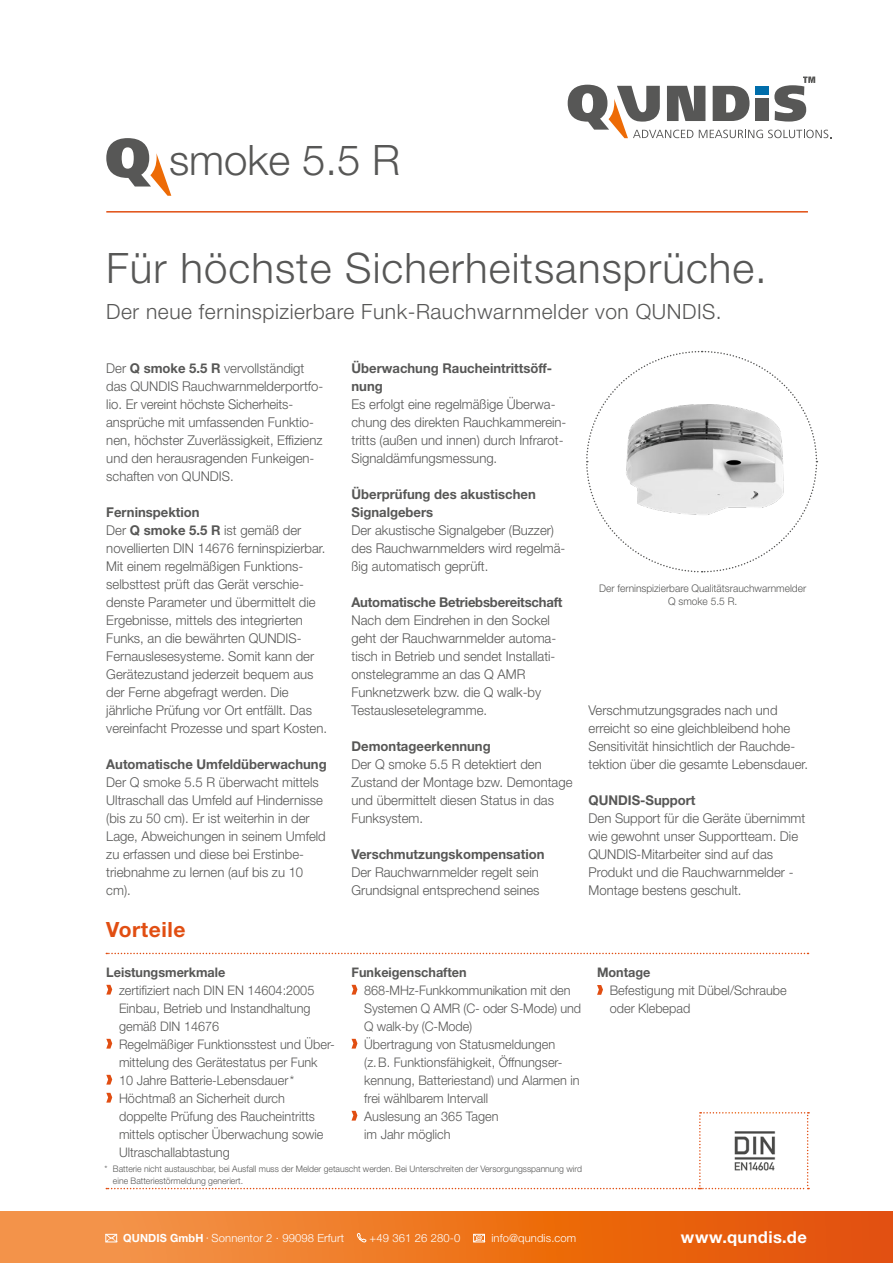
<style>
.page{position:relative;width:893px;height:1263px;background:#fff}
.page>*{position:absolute;margin:0;border:0;box-sizing:border-box;transform-origin:0 0}
.t1{font:300 42px "Helvetica Neue LT Pro";letter-spacing:.025em;color:#575756}
.t2{font:300 21px "Helvetica Neue LT Pro";letter-spacing:.025em;color:#575756}
.t3{font:700 21px "Helvetica Neue LT Pro";letter-spacing:.025em;color:#e14e12}
.t4{font:700 16.5px "Helvetica Neue LT Pro";letter-spacing:.025em;color:#fff}
.t5{font:300 13.5px/18px "Helvetica Neue LT Pro";color:#575756}
.t6{font:700 13.5px/18px "Helvetica Neue LT Pro";color:#575756}
.t7{font:300 13.2px/18px "Helvetica Neue LT Pro";color:#575756;scale:.96 1}
.t8{font:700 13.2px "Helvetica Neue LT Pro";color:#575756;scale:.96 1}
.t9{font:300 11.25px "Helvetica Neue LT Pro";letter-spacing:.01em;color:#fff}
.t10{font:300 10.5px/12.6px "Helvetica Neue LT Pro";color:#575756;text-align:center}
.t11{font:300 9px/12px "Helvetica Neue LT Pro";color:#575756;scale:.96 1}
.s1{font-weight:700}
.s2{font-family:"Minion Pro";font-weight:400}
</style>
<div class="page">
<svg style="left:0;top:1212px;width:893px;height:51px;background:#ec7423"></svg>
<svg style="left:568px;top:77px;width:263px;height:61px"></svg>
<hr style="left:106px;top:211px;width:702px;height:2px;background:#e14e12">
<svg style="left:106px;top:953px;width:702px;height:1px"></svg>
<svg style="left:106px;top:138px;width:65px;height:58px"></svg>
<svg style="left:106px;top:985px;width:6px;height:9px"></svg>
<svg style="left:106px;top:1039px;width:6px;height:9px"></svg>
<svg style="left:106px;top:1075px;width:6px;height:9px"></svg>
<svg style="left:106px;top:1093px;width:6px;height:9px"></svg>
<svg style="left:351px;top:985px;width:6px;height:9px"></svg>
<svg style="left:351px;top:1039px;width:6px;height:9px"></svg>
<svg style="left:586px;top:350px;width:232px;height:223px"></svg>
<svg style="left:105px;top:1233px;width:12px;height:9px"></svg>
<svg style="left:357px;top:1233px;width:9px;height:9px"></svg>
<svg style="left:473px;top:1233px;width:12px;height:9px"></svg>
<svg style="left:597px;top:985px;width:6px;height:10px"></svg>
<svg style="left:106px;top:1111px;width:703px;height:78px"></svg>
<img style="left:733px;top:1130px;width:43px;height:42px">
<h1 class="t1" style="left:169px;top:135px;width:233px">smoke 5.5 R</h1>
<h1 class="t1" style="left:106px;top:242px;width:662px">Für höchste Sicherheitsansprüche.</h1>
<h2 class="t2" style="left:106px;top:299px;width:617px">Der neue ferninspizierbare Funk-Rauchwarnmelder von QUNDIS.</h2>
<p class="t5" style="left:106px;top:359px;width:219px">Der <span class="s1">Q smoke 5.5 R</span> vervollständigt das QUNDIS Rauchwarnmelderportfo&shy;lio. Er vereint höchste Sicherheits&shy;ansprüche mit umfassenden Funktio&shy;nen, höchster Zuverlässigkeit, Effizienz und den herausragenden Funkeigen&shy;schaften von QUNDIS.</p>
<p class="t5" style="left:106px;top:503px;width:222px"><span class="s1">Ferninspektion<br></span>Der <span class="s1">Q smoke 5.5 R</span> ist gemäß der novellierten DIN 14676 ferninspizierbar.<br>Mit einem regelmäßigen Funktions&shy;selbsttest prüft das Gerät verschie&shy;denste Parameter und übermittelt die Ergebnisse, mittels des integrierten Funks, an die bewährten QUNDIS-Fernauslesesysteme. Somit kann der Gerätezustand jederzeit bequem aus der Ferne abgefragt werden. Die jährliche Prüfung vor Ort entfällt. Das vereinfacht Prozesse und spart Kosten.</p>
<p class="t6" style="left:106px;top:755px;width:222px">Automatische Umfeldüberwachung</p>
<p class="t5" style="left:106px;top:773px;width:221px">Der Q smoke 5.5 R überwacht mittels<br>Ultraschall das Umfeld auf Hindernisse (bis zu 50 cm). Er ist weiterhin in der<br>Lage, Abweichungen in seinem Umfeld zu erfassen und diese bei Erstinbe&shy;triebnahme zu lernen (auf bis zu 10 cm).</p>
<h2 class="t3" style="left:106px;top:916px;width:81px">Vorteile</h2>
<p class="t8" style="left:106px;top:963px;width:126px">Leistungsmerkmale</p>
<p class="t7" style="left:119px;top:980px;width:226px">zertifiziert nach DIN EN 14604:2005<br>Einbau, Betrieb und Instandhaltung gemäß DIN 14676<br>Regelmäßiger Funktionsstest und Über&shy;mittelung des Gerätestatus per Funk<br>10 Jahre Batterie-Lebensdauer*<br>Höchtmaß an Sicherheit durch doppelte Prüfung des Raucheintritts mittels optischer Überwachung sowie<br>Ultraschallabtastung</p>
<p class="t6" style="left:351px;top:359px;width:202px">Überwachung Raucheintrittsöff&shy;nung</p>
<p class="t5" style="left:351px;top:395px;width:216px">Es erfolgt eine regelmäßige Überwa&shy;chung des direkten Rauchkammerein&shy;tritts (außen und innen) durch Infrarot-Signaldämfungsmessung.</p>
<p class="t6" style="left:351px;top:485px;width:186px">Überprüfung des akustischen<br>Signalgebers</p>
<p class="t5" style="left:351px;top:521px;width:215px">Der akustische Signalgeber (Buzzer) des Rauchwarnmelders wird regelmä&shy;ßig automatisch geprüft.</p>
<p class="t6" style="left:351px;top:593px;width:212px">Automatische Betriebsbereitschaft</p>
<p class="t5" style="left:351px;top:611px;width:206px">Nach dem Eindrehen in den Sockel geht der Rauchwarnmelder automa&shy;tisch in Betrieb und sendet Installati&shy;onstelegramme an das Q AMR<br>Funknetzwerk bzw. die Q walk-by<br>Testauslesetelegramme.</p>
<p class="t6" style="left:351px;top:737px;width:141px">Demontageerkennung</p>
<p class="t5" style="left:351px;top:755px;width:222px">Der Q smoke 5.5 R detektiert den<br>Zustand der Montage bzw. Demontage und übermittelt diesen Status in das<br>Funksystem.</p>
<p class="t6" style="left:351px;top:845px;width:195px">Verschmutzungskompensation</p>
<p class="t5" style="left:351px;top:863px;width:189px">Der Rauchwarnmelder regelt sein<br>Grundsignal entsprechend seines</p>
<p class="t10" style="left:599px;top:582px;width:209px">Der ferninspizierbare Qualitätsrauchwarnmelder<br>Q smoke 5.5 R.</p>
<p class="t5" style="left:589px;top:701px;width:221px">Verschmutzungsgrades nach und erreicht so eine gleichbleibend hohe Sensitivität hinsichtlich der Rauchde&shy;tektion über die gesamte Lebensdauer.</p>
<p class="t6" style="left:589px;top:791px;width:108px">QUNDIS-Support</p>
<p class="t5" style="left:589px;top:809px;width:218px">Den Support für die Geräte übernimmt wie gewohnt unser Supportteam. Die QUNDIS-Mitarbeiter sind auf das Produkt und die Rauchwarnmelder - Montage bestens geschult.</p>
<p class="t8" style="left:351px;top:963px;width:122px">Funkeigenschaften</p>
<p class="t7" style="left:364px;top:980px;width:227px">868-MHz-Funkkommunikation mit den<br>Systemen Q AMR (C- oder S-Mode) und<br>Q walk-by (C-Mode)<br>Übertragung von Statusmeldungen (z.B. Funktionsfähigkeit, Öffnungser&shy;kennung, Batteriestand) und Alarmen in frei wählbarem Intervall<br>Auslesung an 365 Tagen<br>im Jahr möglich</p>
<p class="t8" style="left:597px;top:964px;width:57px">Montage</p>
<p class="t7" style="left:610px;top:981px;width:186px">Befestigung mit Dübel/Schraube oder Klebepad</p>
<p class="t11" style="left:113px;top:1163px;width:490px;text-indent:-9px">* Batterie nicht austauschbar, bei Ausfall muss der Melder getauscht werden. Bei Unterschreiten der Versorgungsspannung wird eine Batteriestörmeldung generiert.</p>
<p class="t9" style="left:123px;top:1231px;width:222px"><span class="s1">QUNDIS GmbH</span> <span class="s2">·</span> Sonnentor 2 · 99098 Erfurt</p>
<p class="t9" style="left:369px;top:1231px;width:92px">+49 361 26 280-0</p>
<p class="t9" style="left:491px;top:1231px;width:86px">info@qundis.com</p>
<p class="t4" style="left:681px;top:1226px;width:127px">www.qundis.de</p>
</div>
